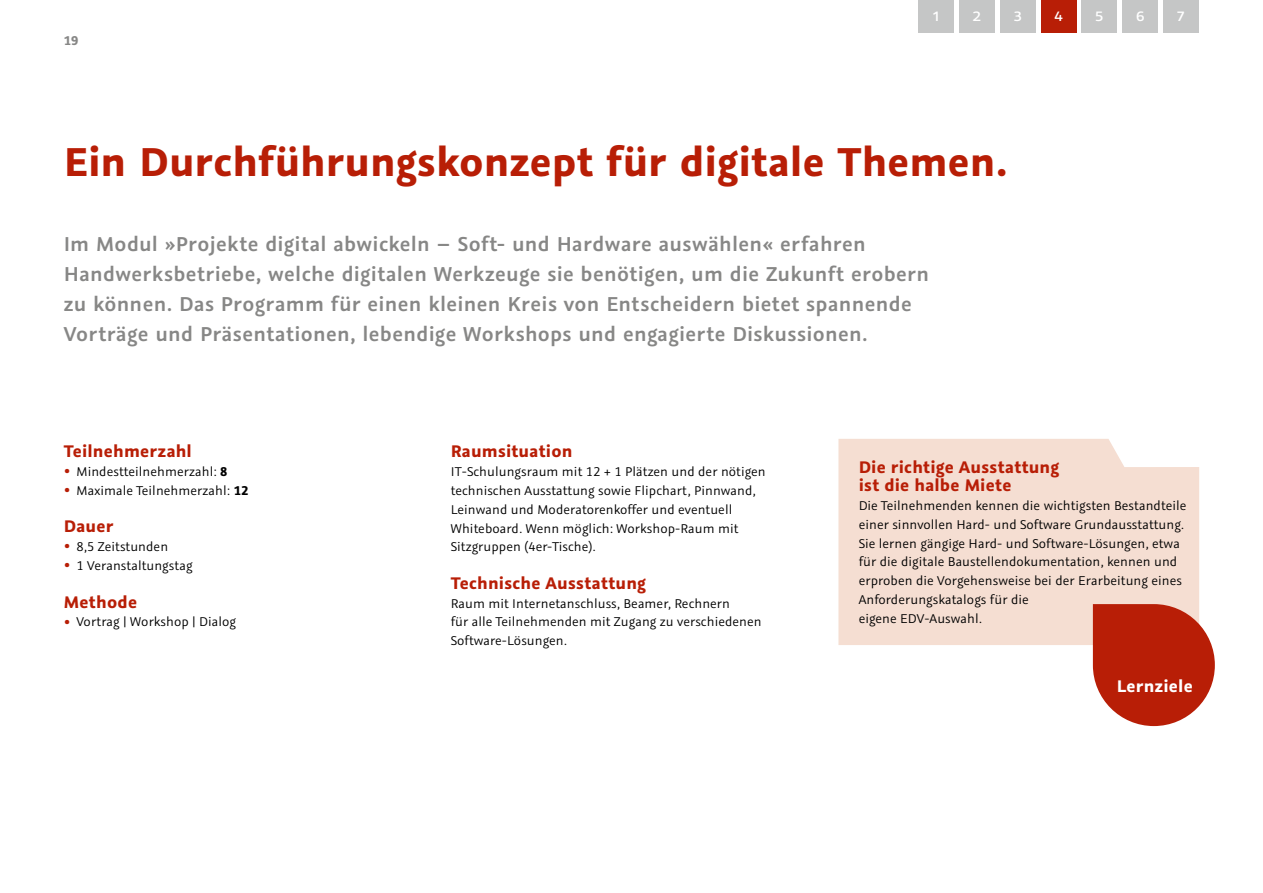
<style>
.page{position:relative;width:1263px;height:893px;background:#fff}
.page>*{position:absolute;margin:0;border:0;box-sizing:border-box;transform-origin:0 0}
.t1{font:700 45px "Graublau Sans";letter-spacing:.005em;color:#b81e06}
.t2{font:600 22.5px/30px "Graublau Sans";letter-spacing:.015em;color:#878786}
.t3{font:19.35px "Graublau Sans";color:#fff}
.t4{font:700 18.75px/18.8px "Graublau Sans";letter-spacing:.015em;color:#b81e06}
.t5{font:700 18.75px "Graublau Sans";letter-spacing:.015em;color:#fff}
.t6{font:14.25px/18.8px "Graublau Sans";letter-spacing:.005em;color:#000}
.t7{font:700 14.25px "Graublau Sans";color:#878786}
.s1{font-weight:800;color:#b81e06}
.s2{font-weight:700}
</style>
<div class="page">
<div style="left:838px;top:439px;width:361px;height:206px;background:#f5ded2"></div>
<svg style="left:1093px;top:604px;width:122px;height:122px;background:#c3412d"></svg>
<div style="left:1163px;top:0;width:35px;height:32px;background:#c5c6c6"></div>
<div style="left:1041px;top:0;width:35px;height:32px;background:#b81e06"></div>
<div style="left:919px;top:0;width:35px;height:32px;background:#c5c6c6"></div>
<div style="left:1082px;top:0;width:35px;height:32px;background:#c5c6c6"></div>
<div style="left:959px;top:0;width:36px;height:32px;background:#c5c6c6"></div>
<div style="left:1122px;top:0;width:36px;height:32px;background:#c5c6c6"></div>
<div style="left:1000px;top:0;width:35px;height:32px;background:#c5c6c6"></div>
<p class="t7" style="left:64px;top:31px;width:16px">19</p>
<h3 class="t3" style="left:933px;top:3px;width:8px">1</h3>
<h3 class="t3" style="left:972px;top:3px;width:11px">2</h3>
<h3 class="t3" style="left:1014px;top:3px;width:10px">3</h3>
<h3 class="t3" style="left:1054px;top:3px;width:10px">4</h3>
<h3 class="t3" style="left:1095px;top:3px;width:10px">5</h3>
<h3 class="t3" style="left:1136px;top:3px;width:11px">6</h3>
<h3 class="t3" style="left:1177px;top:3px;width:9px">7</h3>
<h1 class="t1" style="left:64px;top:133px;width:946px">Ein Durchführungskonzept für digitale Themen.</h1>
<p class="t2" style="left:64px;top:229px;width:867px">Im Modul »Projekte digital abwickeln – Soft- und Hardware auswählen« erfahren Handwerksbetriebe, welche digitalen Werkzeuge sie benötigen, um die Zukunft erobern zu können. Das Programm für einen kleinen Kreis von Entscheidern bietet spannende Vorträge und Präsentationen, lebendige Workshops und engagierte Diskussionen.</p>
<h3 class="t4" style="left:64px;top:442px;width:130px">Teilnehmerzahl</h3>
<p class="t6" style="left:64px;top:462px;width:165px"><span class="s1">•</span> Mindestteilnehmerzahl: <span class="s2">8</span></p>
<p class="t6" style="left:64px;top:481px;width:186px"><span class="s1">•</span> Maximale Teilnehmerzahl: <span class="s2">12</span></p>
<h3 class="t4" style="left:64px;top:517px;width:51px">Dauer</h3>
<p class="t6" style="left:64px;top:537px;width:106px"><span class="s1">•</span> 8,5 Zeitstunden</p>
<p class="t6" style="left:64px;top:556px;width:130px"><span class="s1">•</span> 1 Veranstaltungstag</p>
<h3 class="t4" style="left:64px;top:592px;width:75px">Methode</h3>
<p class="t6" style="left:64px;top:612px;width:174px"><span class="s1">•</span> Vortrag | Workshop | Dialog</p>
<h3 class="t4" style="left:451px;top:442px;width:123px">Raumsituation</h3>
<p class="t6" style="left:451px;top:462px;width:317px">IT-Schulungsraum mit 12 + 1 Plätzen und der nötigen technischen Ausstattung sowie Flipchart, Pinnwand, Leinwand und Moderatorenkoffer und eventuell Whiteboard. Wenn möglich: Workshop-Raum mit Sitzgruppen (4er-Tische).</p>
<h3 class="t4" style="left:451px;top:573px;width:197px">Technische Ausstattung</h3>
<p class="t6" style="left:451px;top:594px;width:312px">Raum mit Internetanschluss, Beamer, Rechnern<br>für alle Teilnehmenden mit Zugang zu verschiedenen<br>Software-Lösungen.</p>
<h3 class="t4" style="left:859px;top:457px;width:202px">Die richtige Ausstattung ist die halbe Miete</h3>
<p class="t6" style="left:859px;top:496px;width:329px">Die Teilnehmenden kennen die wichtigsten Bestandteile einer sinnvollen Hard- und Software Grundausstattung.<br>Sie lernen gängige Hard- und Software-Lösungen, etwa für die digitale Baustellendokumentation, kennen und erproben die Vorgehensweise bei der Erarbeitung eines Anforderungskatalogs für die<br>eigene EDV-Auswahl.</p>
<h3 class="t5" style="left:1117px;top:674px;width:78px">Lernziele</h3>
</div>
